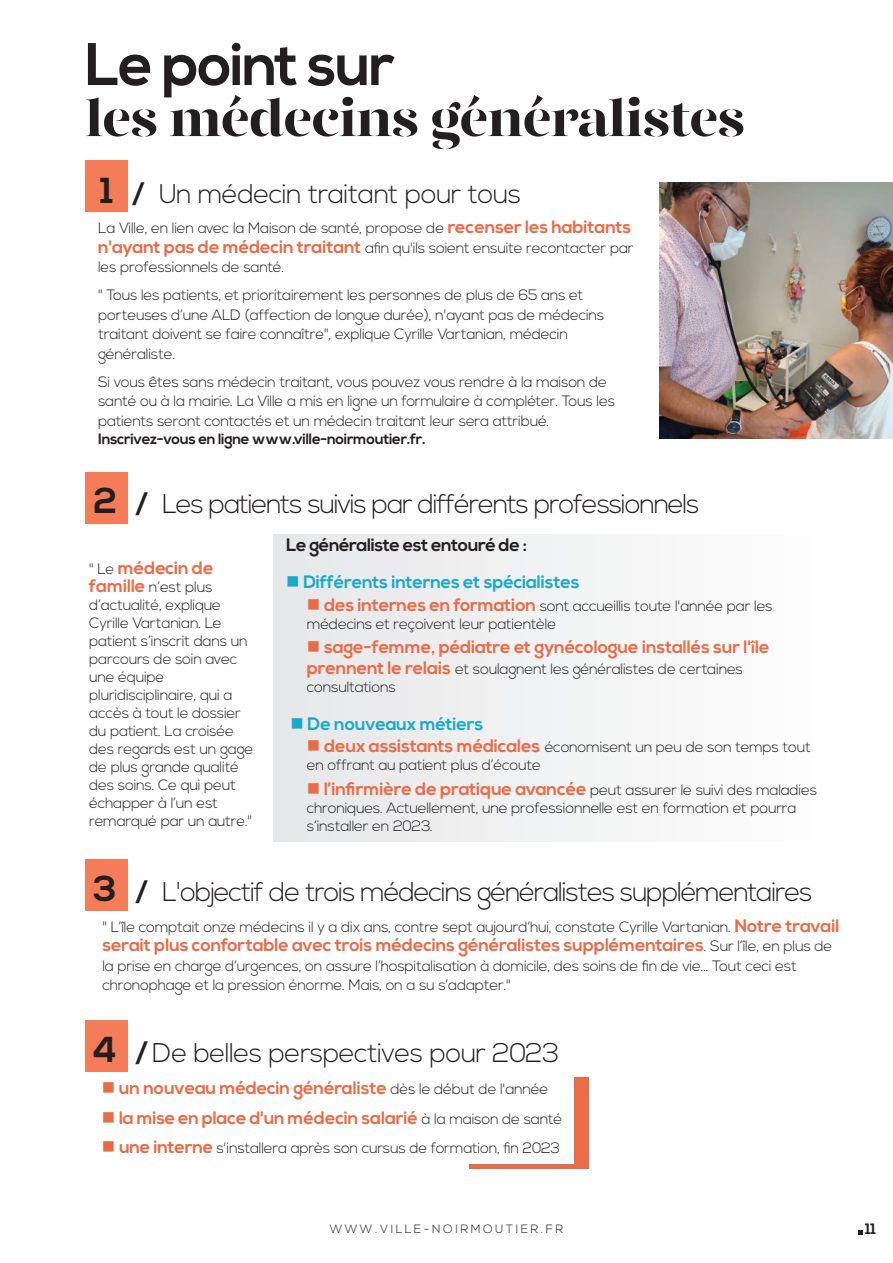
<style>
.page{position:relative;width:893px;height:1263px;background:#fff}
.page>*{position:absolute;margin:0;border:0;box-sizing:border-box;transform-origin:0 0}
.t1{font:700 60px "Nexa";letter-spacing:-.03em;color:#231f20}
.t2{font:900 52.5px "Gabriela Stencil";letter-spacing:-.03em;color:#231f20}
.t3{font:300 27px "Nexa";letter-spacing:-.05em;color:#231f20}
.t4{font:300 27px "Nexa";letter-spacing:-.025em;color:#231f20}
.t5{font:700 18px "Nexa";letter-spacing:-.01em;color:#ea6b48}
.t6{font:700 18px "Nexa";letter-spacing:-.01em;color:#1ba9ca}
.t7{font:700 18px "Nexa";letter-spacing:-.025em;color:#231f20}
.t8{font:300 15px/18px "Nexa";letter-spacing:-.02em;color:#231f20}
.t9{font:700 15px "Nexa";letter-spacing:-.02em;color:#231f20}
.t10{font:300 12px "Nexa";letter-spacing:.21em;color:#231f20}
.s1{font-weight:700;font-size:36px}
.s2{font-weight:700}
.s3{font-weight:700;font-size:18px;color:#ea6b48}
.s4{font-weight:300;font-size:15px;color:#231f20}
.s5{color:#ea6b48}
.s6{color:#ea6a48}
.s7{font-weight:700;font-size:18px;color:#ea6a48}
</style>
<div class="page">
<svg style="left:859px;top:1230px;width:4px;height:4px"></svg>
<div style="left:274px;top:534px;width:564px;height:308px;background:#f2f3f4"></div>
<div style="left:574px;top:1077px;width:15px;height:88px;background:#ea6b48"></div>
<hr style="left:469px;top:1164px;width:119px;height:4px;background:#ea6b48">
<div style="left:85px;top:161px;width:43px;height:51px;background:#f47c58"></div>
<div style="left:85px;top:473px;width:42px;height:51px;background:#f47c58"></div>
<div style="left:85px;top:860px;width:42px;height:51px;background:#f47c58"></div>
<div style="left:85px;top:1021px;width:42px;height:51px;background:#f47c58"></div>
<img style="left:659px;top:182px;width:234px;height:256px">
<h1 class="t1" style="left:85px;top:30px;width:311px">Le point sur</h1>
<h2 class="t2" style="left:85px;top:85px;width:662px">les médecins généralistes</h2>
<h3 class="t4" style="left:100px;top:178px;width:422px"><span class="s1">1</span> <span class="s2">/</span> Un médecin traitant pour tous</h3>
<p class="t8" style="left:98px;top:219px;width:537px;line-height:19.5px">La Ville, en lien avec la Maison de santé, propose de <span class="s3">recenser les habitants n'ayant pas de médecin traitant</span> afin qu'ils soient ensuite recontacter par les professionnels de santé.</p>
<p class="t8" style="left:98px;top:286px;width:508px;line-height:19.5px">" Tous les patients, et prioritairement les personnes de plus de 65 ans et porteuses d’une ALD (affection de longue durée), n'ayant pas de médecins traitant doivent se faire connaître", explique Cyrille Vartanian, médecin généraliste.</p>
<p class="t8" style="left:98px;top:373px;width:518px;line-height:19.5px">Si vous êtes sans médecin traitant, vous pouvez vous rendre à la maison de santé ou à la mairie. La Ville a mis en ligne un formulaire à compléter. Tous les patients seront contactés et un médecin traitant leur sera attribué.</p>
<p class="t9" style="left:98px;top:430px;width:329px">Inscrivez-vous en ligne www.ville-noirmoutier.fr.</p>
<h3 class="t3" style="left:93px;top:488px;width:608px"><span class="s1">2</span> <span class="s2">/</span> Les patients suivis par différents professionnels</h3>
<p class="t5" style="left:89px;top:558px;width:126px"><span class="s4">" Le</span> médecin de</p>
<p class="t8" style="left:89px;top:579px;width:166px"><span class="s3">famille</span> n’est plus d’actualité, explique<br>Cyrille Vartanian. Le patient s’inscrit dans un parcours de soin avec une équipe pluridisciplinaire, qui a accès à tout le dossier du patient. La croisée des regards est un gage de plus grande qualité des soins. Ce qui peut échapper à l’un est remarqué par un autre."</p>
<p class="t7" style="left:286px;top:534px;width:242px">Le généraliste est entouré de :</p>
<p class="t6" style="left:286px;top:571px;width:295px">■ Différents internes et spécialistes</p>
<p class="t8" style="left:307px;top:598px;width:467px"><span class="s5">■</span> <span class="s3">des internes en formation</span> sont accueillis toute l'année par les médecins et reçoivent leur patientèle</p>
<p class="t5" style="left:307px;top:636px;width:464px">■ sage-femme, pédiatre et gynécologue installés sur l'île</p>
<p class="t8" style="left:307px;top:661px;width:438px"><span class="s3">prennent le relais</span> et soulagnent les généralistes de certaines consultations</p>
<p class="t6" style="left:290px;top:713px;width:194px">■ De nouveaux métiers</p>
<p class="t8" style="left:307px;top:739px;width:506px"><span class="s5">■</span> <span class="s3">deux assistants médicales</span> économisent un peu de son temps tout en offrant au patient plus d’écoute</p>
<p class="t5" style="left:307px;top:778px;width:512px">■ l’infirmière de pratique avancée <span class="s4">peut assurer le suivi des maladies</span></p>
<p class="t8" style="left:307px;top:799px;width:491px">chroniques. Actuellement, une professionnelle est en formation et pourra s’installer en 2023.</p>
<h3 class="t3" style="left:94px;top:876px;width:720px"><span class="s1">3</span> <span class="s2">/</span> L'objectif de trois médecins généralistes supplémentaires</h3>
<p class="t8" style="left:102px;top:918px;width:739px">" L’île comptait onze médecins il y a dix ans, contre sept aujourd’hui, constate Cyrille Vartanian. <span class="s3">Notre travail</span></p>
<p class="t5" style="left:102px;top:935px;width:732px">serait plus confortable avec trois médecins généralistes supplémentaires<span class="s4">. Sur l’île, en plus de</span></p>
<p class="t8" style="left:102px;top:956px;width:696px;line-height:19.5px">la prise en charge d’urgences, on assure l’hospitalisation à domicile, des soins de fin de vie... Tout ceci est chronophage et la pression énorme. Mais, on a su s’adapter."</p>
<h3 class="t4" style="left:92px;top:1038px;width:469px"><span class="s1">4</span> <span class="s2">/</span> De belles perspectives pour 2023</h3>
<p class="t5" style="left:102px;top:1078px;width:448px">■ un nouveau médecin généraliste <span class="s4">dès le début de l'année</span></p>
<p class="t5" style="left:102px;top:1107px;width:462px">■ la mise en place d'un médecin salarié <span class="s4">à la maison de santé</span></p>
<p class="t8" style="left:102px;top:1140px;width:460px"><span class="s6">■</span> <span class="s7">une interne</span> s'installera après son cursus de formation, fin 2023</p>
<p class="t10" style="left:330px;top:1222px;width:235px">WWW.VILLE-NOIRMOUTIER.FR</p>
<p class="t9" style="left:865px;top:1220px;width:12px">11</p>
</div>
